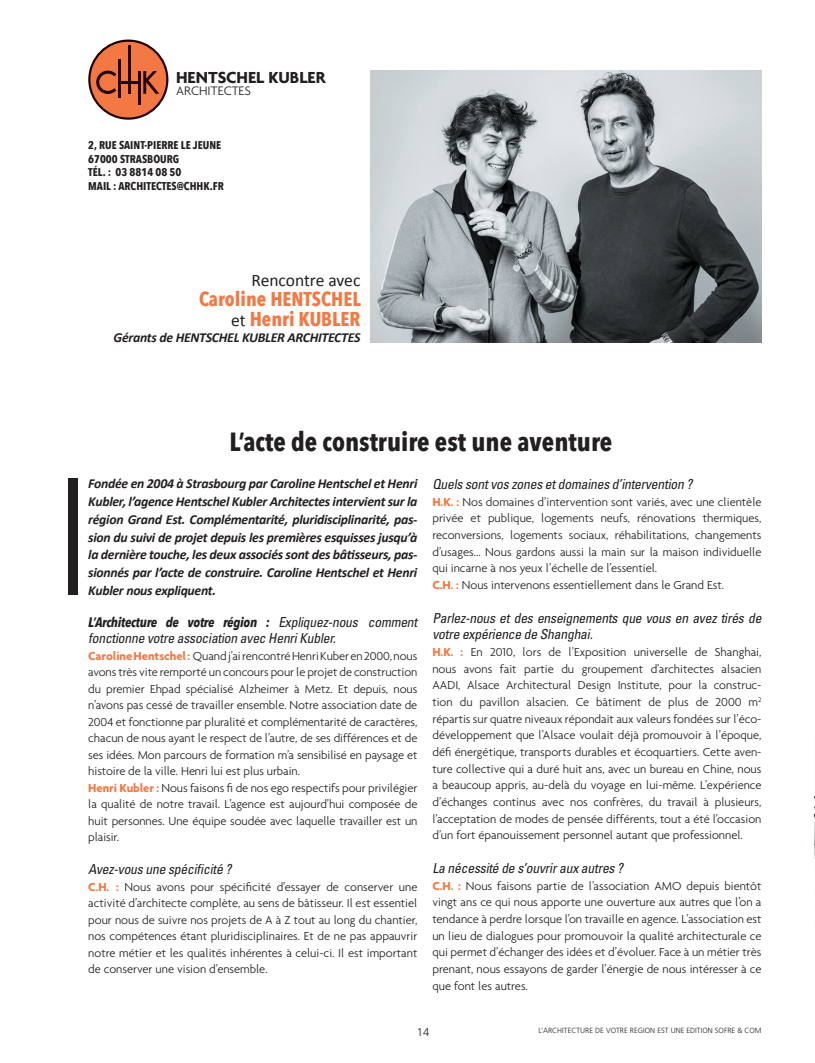
<style>
.page{position:relative;width:815px;height:1063px;background:#fff}
.page>*{position:absolute;margin:0;border:0;box-sizing:border-box;transform-origin:0 0}
.t1{font:700 26.25px "Avenir Next Condensed";color:#231f20}
.t2{font:700 20px/20px "Avenir Next Condensed";color:#f37843;text-align:right}
.t3{font:17.5px "Calibri";letter-spacing:-.01em;color:#231f20}
.t4{font:700 17.25px "Agenda";color:#231f20}
.t5{font:italic 700 13.75px/17.8px "Calibri";letter-spacing:-.02em;color:#231f20;text-align:justify}
.t6{font:italic condensed 13.75px/16.8px "Univers";color:#231f20}
.t7{font:italic 700 13.75px "Avenir Next Condensed";letter-spacing:-.02em;color:#231f20}
.t8{font:300 13.25px "Agenda";color:#231f20}
.t9{font:300 12.5px/16.8px "Agenda";letter-spacing:-.005em;color:#231f20;text-align:justify}
.t10{font:700 11.25px/13.5px "Avenir Next Condensed";color:#231f20}
.t11{font:300 11.25px "Frutiger";color:#231f20}
.t12{font:300 7.5px "Frutiger";color:#231f20}
.s1{font-family:"Calibri";font-weight:400;font-size:17.5px;color:#231f20}
.s2{font-family:"Univers";font-weight:400;font-stretch:condensed}
.s3{font-weight:700;color:#f37843}
</style>
<div class="page">
<img style="left:814px;top:795px;width:1px;height:65px">
<img style="left:371px;top:71px;width:390px;height:272px">
<div style="left:69px;top:478px;width:9px;height:117px;background:#231f20"></div>
<div style="left:89px;top:41px;width:78px;height:78px;background:#f37843;border-radius:50%"></div>
<div style="left:88px;top:40px;width:80px;height:80px;border:2px solid #200000;border-radius:50%"></div>
<hr style="left:118px;top:59px;width:2px;height:39px;background:#200000">
<hr style="left:138px;top:71px;width:3px;height:33px;background:#200000">
<hr style="left:128px;top:45px;width:3px;height:49px;background:#200000">
<hr style="left:119px;top:81px;width:20px;height:3px;background:#200000">
<svg style="left:143px;top:71px;width:16px;height:23px"></svg>
<svg style="left:96px;top:71px;width:20px;height:23px"></svg>
<h3 class="t4" style="left:176px;top:67px;width:151px">HENTSCHEL KUBLER</h3>
<p class="t8" style="left:176px;top:83px;width:76px">ARCHITECTES</p>
<p class="t10" style="left:88px;top:138px;width:137px">2, RUE SAINT-PIERRE LE JEUNE<br>67000 STRASBOURG<br>TÉL. : 03 8814 08 50<br>MAIL : ARCHITECTES@CHHK.FR</p>
<h3 class="t3" style="left:251px;top:269px;width:110px">Rencontre avec</h3>
<h2 class="t2" style="left:199px;top:289px;width:163px">Caroline HENTSCHEL <span class="s1">et</span> Henri KUBLER</h2>
<p class="t5" style="left:114px;top:329px;width:248px">Gérants de HENTSCHEL KUBLER ARCHITECTES</p>
<h1 class="t1" style="left:229px;top:426px;width:384px">L’acte de construire est une aventure</h1>
<p class="t5" style="left:88px;top:475px;width:331px">Fondée en 2004 à Strasbourg par Caroline Hentschel et Henri Kubler, l’agence Hentschel Kubler Architectes intervient sur la région Grand Est. Complémentarité, pluridisciplinarité, pas&shy;sion du suivi de projet depuis les premières esquisses jusqu’à la dernière touche, les deux associés sont des bâtisseurs, pas&shy;sionnés par l’acte de construire. Caroline Hentschel et Henri Kubler nous expliquent.</p>
<p class="t7" style="left:88px;top:613px;width:334px">L’Architecture de votre région : <span class="s2">Expliquez-nous comment</span></p>
<p class="t6" style="left:88px;top:630px;width:252px">fonctionne votre association avec HenriKubler.</p>
<p class="t9" style="left:88px;top:647px;width:331px;text-align:left"><span class="s3">Caroline Hentschel :</span> Quand j’ai rencontré Henri Kuber en 2000, nous avons très vite remporté un concours pour le projet de construction du premier Ehpad spécialisé Alzheimer à Metz. Et depuis, nous n’avons pas cessé de travailler ensemble. Notre association date de 2004 et fonctionne par pluralité et complémentarité de caractères, chacun de nous ayant le respect de l’autre, de ses différences et de ses idées. Mon parcours de formation m’a sensibilisé en paysage et histoire de la ville. Henri lui est plus urbain.<br><span class="s3">Henri Kubler :</span> Nous faisons fi de nos ego respectifs pour privilégier la qualité de notre travail. L’agence est aujourd’hui composée de huit personnes. Une équipe soudée avec laquelle travailler est un plaisir.</p>
<p class="t6" style="left:88px;top:861px;width:148px">Avez-vousune spécificité ?</p>
<p class="t9" style="left:88px;top:878px;width:331px"><span class="s3">C.H. :</span> Nous avons pour spécificité d’essayer de conserver une activité d’architecte complète, au sens de bâtisseur. Il est essentiel pour nous de suivre nos projets de A à Z tout au long du chantier, nos compétences étant pluridisciplinaires. Et de ne pas appauvrir notre métier et les qualités inhérentes à celui-ci. Il est important de conserver une vision d’ensemble.</p>
<p class="t6" style="left:432px;top:476px;width:265px">Quelssontvoszonesetdomainesd’intervention ?</p>
<p class="t9" style="left:432px;top:493px;width:331px;text-align:left"><span class="s3">H.K. :</span> Nos domaines d’intervention sont variés, avec une clientèle privée et publique, logements neufs, rénovations thermiques, reconversions, logements sociaux, réhabilitations, changements d’usages... Nous gardons aussi la main sur la maison individuelle qui incarne à nos yeux l’échelle de l’essentiel.<br><span class="s3">C.H. :</span> Nous intervenons essentiellement dans le Grand Est.</p>
<p class="t6" style="left:432px;top:609px;width:334px">Parlez-nous et des enseignements que vous en avez tirés de votre expérience de Shanghai.</p>
<p class="t9" style="left:432px;top:643px;width:331px"><span class="s3">H.K. :</span> En 2010, lors de l’Exposition universelle de Shanghai, nous avons fait partie du groupement d’architectes alsacien AADI, Alsace Architectural Design Institute, pour la construc&shy;tion du pavillon alsacien. Ce bâtiment de plus de 2000 m<sup>2 </sup>répartis sur quatre niveaux répondait aux valeurs fondées sur l’éco&shy;développement que l’Alsace voulait déjà promouvoir à l’époque, défi énergétique, transports durables et écoquartiers. Cette aven&shy;ture collective qui a duré huit ans, avec un bureau en Chine, nous a beaucoup appris, au-delà du voyage en lui-même. L’expérience d’échanges continus avec nos confrères, du travail à plusieurs, l’acceptation de modes de pensée différents, tout a été l’occasion d’un fort épanouissement personnel autant que professionnel.</p>
<p class="t6" style="left:432px;top:859px;width:195px">La nécessité de s’ouvrirauxautres?</p>
<p class="t9" style="left:432px;top:877px;width:331px"><span class="s3">C.H. :</span> Nous faisons partie de l’association AMO depuis bientôt vingt ans ce qui nous apporte une ouverture aux autres que l’on a tendance à perdre lorsque l’on travaille en agence. L’association est un lieu de dialogues pour promouvoir la qualité architecturale ce qui permet d’échanger des idées et d’évoluer. Face à un métier très prenant, nous essayons de garder l’énergie de nous intéresser à ce que font les autres.</p>
<p class="t11" style="left:417px;top:1026px;width:14px">14</p>
<p class="t12" style="left:538px;top:1026px;width:225px">L’ARCHITECTURE DE VOTRE REGION EST UNE EDITION SOFRE &amp; COM</p>
</div>
